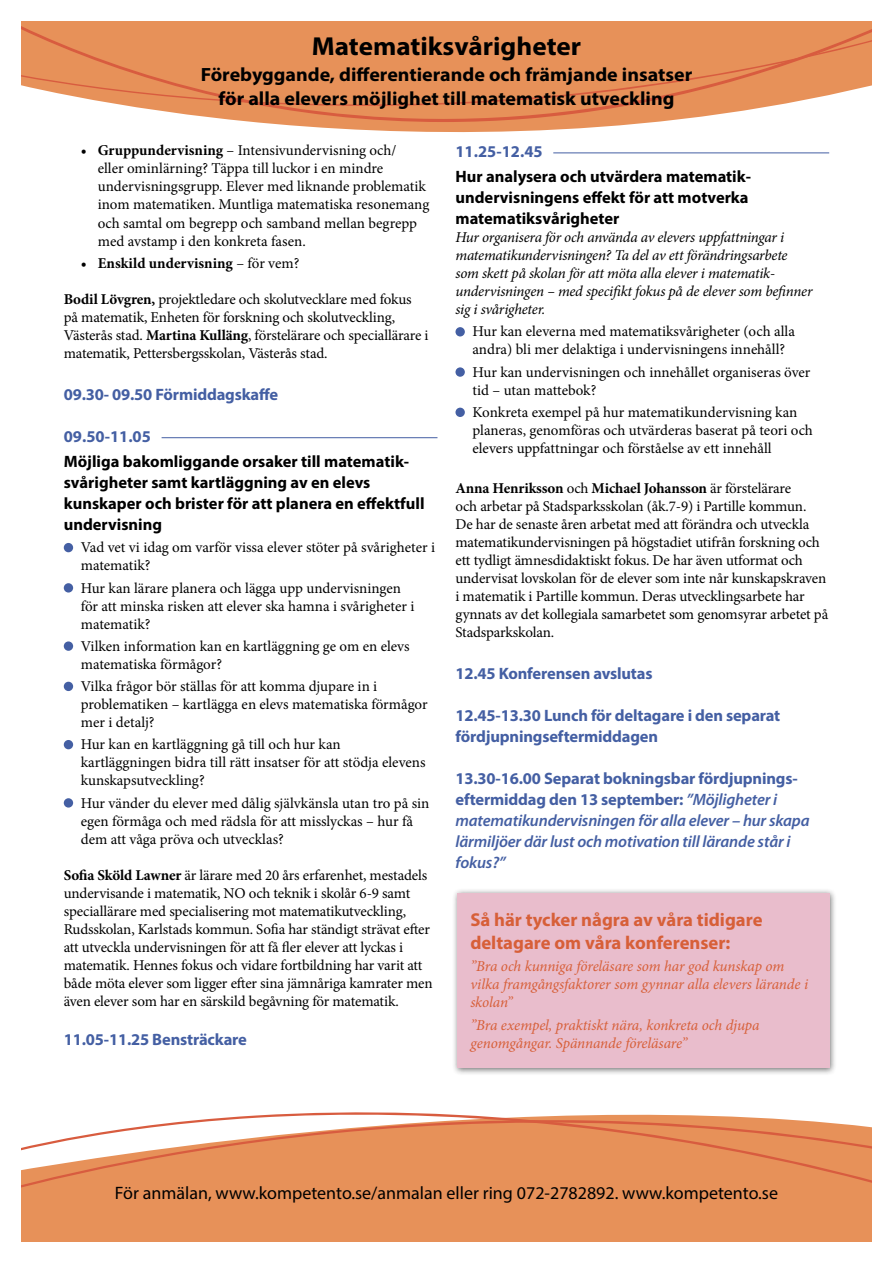
<style>
.page{position:relative;width:893px;height:1263px;background:#fff}
.page>*{position:absolute;margin:0;border:0;box-sizing:border-box;transform-origin:0 0}
.t1{font:700 26.1px "Myriad Pro";color:#000;scale:1.04 1}
.t2{font:700 19.2px/23.1px "Myriad Pro";color:#000;text-align:center;scale:1.04 1}
.t3{font:700 18.6px/22.4px "Myriad Pro";color:#d75f38}
.t4{font:18px "Myriad Pro";color:#000}
.t5{font:700 16.5px/21px "Myriad Pro";color:#000}
.t6{font:italic 600 16.5px/21px "Myriad Pro";letter-spacing:-.01em;color:#445fa3}
.t7{font:700 16.5px/21px "Myriad Pro";letter-spacing:-.01em;color:#445fa3}
.t8{font:italic 15.15px/18.1px "Minion Pro";letter-spacing:-.01em;color:#d75f38}
.t9{font:15px/18px "Minion Pro";letter-spacing:-.01em;color:#000}
.t10{font:italic 15px/18px "Minion Pro";letter-spacing:-.015em;color:#000}
.t11{font:700 15px "Minion Pro";color:#000}
.s1{font-weight:700}
.s2{font-weight:400}
.s3{font-weight:700;font-style:normal}
</style>
<div class="page">
<hr style="left:162px;top:437px;width:275px;height:1px;background:#445fa3">
<div style="left:64px;top:543px;width:9px;height:9px;background:#445fa3;border-radius:50%"></div>
<div style="left:64px;top:583px;width:9px;height:9px;background:#445fa3;border-radius:50%"></div>
<div style="left:64px;top:641px;width:9px;height:10px;background:#445fa3;border-radius:50%"></div>
<div style="left:64px;top:682px;width:9px;height:9px;background:#445fa3;border-radius:50%"></div>
<div style="left:64px;top:740px;width:9px;height:9px;background:#445fa3;border-radius:50%"></div>
<div style="left:64px;top:798px;width:9px;height:9px;background:#445fa3;border-radius:50%"></div>
<hr style="left:553px;top:153px;width:276px;height:1px;background:#445fa3">
<div style="left:455px;top:327px;width:10px;height:9px;background:#445fa3;border-radius:50%"></div>
<div style="left:455px;top:367px;width:10px;height:10px;background:#445fa3;border-radius:50%"></div>
<div style="left:455px;top:408px;width:10px;height:9px;background:#445fa3;border-radius:50%"></div>
<div style="left:21px;top:1216px;width:851px;height:26px;background:#e79159"></div>
<svg style="left:21px;top:1112px;width:851px;height:104px;fill:#e79159"></svg>
<svg style="left:163px;top:111px;width:577px;height:22px;fill:#e79159"></svg>
<svg style="left:21px;top:21px;width:851px;height:90px;background:#e7935e"></svg>
<div style="left:452px;top:888px;width:385px;height:187px;background:#000;opacity:.55"></div>
<div style="left:457px;top:893px;width:372px;height:174px;background:#e9bdcc"></div>
<h1 class="t1" style="left:312px;top:29px;width:260px">Matematiksvårigheter</h1>
<p class="t2" style="left:201px;top:63px;width:474px">Förebyggande, differentierande och främjande insatser för alla elevers möjlighet till matematisk utveckling</p>
<p class="t9" style="left:98px;top:142px;width:333px;text-indent:-17px"><span class="s1">• Gruppundervisning</span> – Intensivundervisning och/<br>eller ominlärning? Täppa till luckor i en mindre undervisningsgrupp. Elever med liknande problematik inom matematiken. Muntliga matematiska resonemang och samtal om begrepp och samband mellan begrepp med avstamp i den konkreta fasen.</p>
<p class="t11" style="left:81px;top:254px;width:220px">• Enskild undervisning <span class="s2">– för vem?</span></p>
<p class="t9" style="left:64px;top:290px;width:366px"><span class="s1">Bodil Lövgren,</span> projektledare och skolutvecklare med fokus på matematik, Enheten för forskning och skolutveckling, Västerås stad. <span class="s1">Martina Kulläng</span>, förstelärare och speciallärare i matematik, Pettersbergsskolan, Västerås stad.</p>
<p class="t7" style="left:64px;top:383px;width:216px">09.30- 09.50 Förmiddagskaffe</p>
<p class="t7" style="left:64px;top:425px;width:89px">09.50-11.05</p>
<p class="t5" style="left:64px;top:450px;width:362px">Möjliga bakomliggande orsaker till matematik&shy;svårigheter samt kartläggning av en elevs kunskaper och brister för att planera en effektfull undervisning</p>
<p class="t9" style="left:81px;top:539px;width:356px">Vad vet vi idag om varför vissa elever stöter på svårigheter i matematik?</p>
<p class="t9" style="left:81px;top:579px;width:335px">Hur kan lärare planera och lägga upp undervisningen för att minska risken att elever ska hamna i svårigheter i matematik?</p>
<p class="t9" style="left:81px;top:637px;width:330px">Vilken information kan en kartläggning ge om en elevs matematiska förmågor?</p>
<p class="t9" style="left:81px;top:677px;width:348px">Vilka frågor bör ställas för att komma djupare in i problematiken – kartlägga en elevs matematiska förmågor mer i detalj?</p>
<p class="t9" style="left:81px;top:736px;width:346px">Hur kan en kartläggning gå till och hur kan kartläggningen bidra till rätt insatser för att stödja elevens kunskapsutveckling?</p>
<p class="t9" style="left:81px;top:794px;width:350px">Hur vänder du elever med dålig självkänsla utan tro på sin egen förmåga och med rädsla för att misslyckas – hur få dem att våga pröva och utvecklas?</p>
<p class="t9" style="left:64px;top:866px;width:370px"><span class="s1">Sofia Sköld Lawner</span> är lärare med 20 års erfarenhet, mestadels undervisande i matematik, NO och teknik i skolår 6-9 samt speciallärare med specialisering mot matematikutveckling, Rudsskolan, Karlstads kommun. Sofia har ständigt strävat efter att utveckla undervisningen för att få fler elever att lyckas i matematik. Hennes fokus och vidare fortbildning har varit att både möta elever som ligger efter sina jämnåriga kamrater men även elever som har en särskild begåvning för matematik.</p>
<p class="t7" style="left:64px;top:1028px;width:185px">11.05-11.25 Bensträckare</p>
<p class="t7" style="left:455px;top:140px;width:89px">11.25-12.45</p>
<p class="t5" style="left:455px;top:166px;width:297px">Hur analysera och utvärdera matematik&shy;undervisningens effekt för att motverka matematiksvårigheter</p>
<p class="t10" style="left:455px;top:228px;width:358px">Hur organisera för och använda av elevers uppfattningar i matematikundervisningen? Ta del av ett förändringsarbete som skett på skolan för att möta alla elever i matematik&shy;undervisningen – med specifikt fokus på de elever som befinner sig i svårigheter.</p>
<p class="t9" style="left:472px;top:323px;width:324px">Hur kan eleverna med matematiksvårigheter (och alla andra) bli mer delaktiga i undervisningens innehåll?</p>
<p class="t9" style="left:472px;top:363px;width:339px">Hur kan undervisningen och innehållet organiseras över tid – utan mattebok?</p>
<p class="t9" style="left:472px;top:403px;width:342px">Konkreta exempel på hur matematikundervisning kan planeras, genomföras och utvärderas baserat på teori och elevers uppfattningar och förståelse av ett innehåll</p>
<p class="t9" style="left:455px;top:479px;width:374px"><span class="s1">Anna Henriksson</span> och <span class="s1">Michael Johansson</span> är förstelärare<br>och arbetar på Stadsparksskolan (åk.7-9) i Partille kommun.<br>De har de senaste åren arbetat med att förändra och utveckla matematikundervisningen på högstadiet utifrån forskning och ett tydligt ämnesdidaktiskt fokus. De har även utformat och undervisat lovskolan för de elever som inte når kunskapskraven i matematik i Partille kommun. Deras utvecklingsarbete har gynnats av det kollegiala samarbetet som genomsyrar arbetet på Stadsparkskolan.</p>
<p class="t7" style="left:455px;top:663px;width:198px">12.45 Konferensen avslutas</p>
<p class="t7" style="left:455px;top:705px;width:326px">12.45-13.30 Lunch för deltagare i den separat fördjupningseftermiddagen</p>
<p class="t6" style="left:455px;top:768px;width:356px"><span class="s3">13.30-16.00 Separat bokningsbar fördjupnings&shy;eftermiddag den 13 september:</span> ”Möjligheter i matematikundervisningen för alla elever – hur skapa lärmiljöer där lust och motivation till lärande står i fokus?”</p>
<p class="t3" style="left:470px;top:908px;width:294px">Så här tycker några av våra tidigare deltagare om våra konferenser:</p>
<p class="t8" style="left:470px;top:957px;width:339px">”Bra och kunniga föreläsare som har god kunskap om vilka framgångsfaktorer som gynnar alla elevers lärande i skolan”</p>
<p class="t8" style="left:470px;top:1016px;width:291px">”Bra exempel, praktiskt nära, konkreta och djupa genomgångar. Spännande föreläsare”</p>
<p class="t4" style="left:115px;top:1182px;width:665px">För anmälan, www.kompetento.se/anmalan eller ring 072-2782892. www.kompetento.se</p>
</div>
